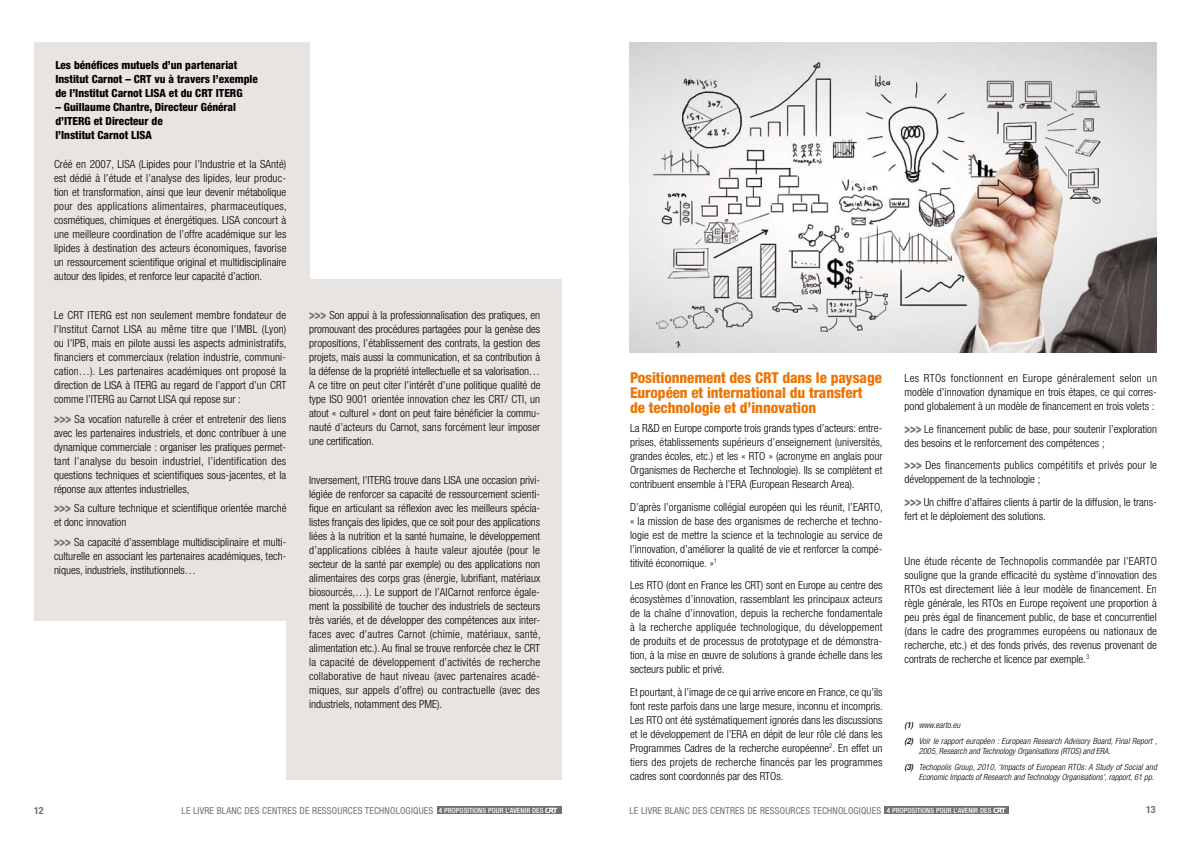
<style>
.page{position:relative;width:1191px;height:842px;background:#fff}
.page>*{position:absolute;margin:0;border:0;box-sizing:border-box;transform-origin:0 0}
.t1{font:800 condensed 15px/15px "Helvetica Neue LT Std";letter-spacing:-.005em;color:#ec7405}
.t2{font:300 condensed 11.2px/14px "Helvetica Neue LT Std";color:#000;text-align:justify}
.t3{font:800 condensed 11.2px/14px "Helvetica Neue LT Std";color:#000}
.t4{font:300 condensed 11.2px/14px "Helvetica Neue LT Std";letter-spacing:.02em;color:#000}
.t5{font:700 condensed 10px "Helvetica Neue LT Std";color:#707172}
.t6{font:condensed 9.6px "Helvetica Neue LT Std";letter-spacing:.02em;color:#707172}
.t7{font:italic 300 condensed 8.5px/15.7px "Helvetica Neue LT Std";color:#000}
.t8{font:500 condensed 7.2px "Helvetica Neue LT Std";letter-spacing:.01em;color:#fff}
.s1{font-weight:900;font-size:13px;color:#707172}
.s2{font-weight:500}
</style>
<div class="page">
<img style="left:629px;top:43px;width:528px;height:309px">
<div style="left:34px;top:43px;width:275px;height:578px;background:#e8e4e2"></div>
<div style="left:286px;top:279px;width:275px;height:501px;background:#e8e4e2"></div>
<div style="left:883px;top:807px;width:125px;height:7px;background:#707172"></div>
<div style="left:437px;top:807px;width:124px;height:7px;background:#707172"></div>
<svg style="left:545px;top:808px;width:12px;height:5px"></svg>
<svg style="left:993px;top:808px;width:12px;height:5px"></svg>
<p class="t3" style="left:55px;top:57px;width:183px">Les bénéfices mutuels d’un partenariat<br>Institut Carnot – CRT</p>
<p class="t3" style="left:55px;top:71px;width:204px;text-indent:99px">vu à travers l’exemple de l’Institut Carnot LISA et du CRT</p>
<p class="t3" style="left:216px;top:85px;width:10px">ITERG</p>
<p class="t3" style="left:55px;top:99px;width:182px">– Guillaume Chantre, Directeur Général d’ITERG</p>
<p class="t3" style="left:55px;top:113px;width:109px;text-indent:38px">et Directeur de l’Institut Carnot LISA</p>
<p class="t2" style="left:54px;top:156px;width:234px">Créé en 2007, LISA (Lipides pour l’Industrie et la SAnté) est dédié à l’étude et l’analyse des lipides, leur produc&shy;tion et transformation, ainsi que leur devenir métabolique pour des applications alimentaires, pharmaceutiques, cosmétiques, chimiques et énergétiques. LISA concourt à une meilleure coordination de l’offre académique sur les lipides à destination des acteurs économiques, favorise un ressourcement scientifique original et multidisciplinaire autour des lipides, et renforce leur capacité d’action.</p>
<p class="t2" style="left:54px;top:308px;width:234px">Le CRT ITERG est non seulement membre fondateur de l’Institut Carnot LISA au même titre que l’IMBL (Lyon) ou l’IPB, mais en pilote aussi les aspects administratifs, financiers et commerciaux (relation industrie, communi&shy;cation…). Les partenaires académiques ont proposé la direction de LISA à lTERG au regard de l’apport d’un CRT comme l’ITERG au Carnot LISA qui repose sur :</p>
<p class="t2" style="left:54px;top:411px;width:234px"><span class="s1">&gt;&gt;&gt;</span> Sa vocation naturelle à créer et entretenir des liens avec les partenaires industriels, et donc contribuer à une dynamique commerciale : organiser les pratiques permet&shy;tant l’analyse du besoin industriel, l’identification des questions techniques et scientifiques sous-jacentes, et la réponse aux attentes industrielles,</p>
<p class="t2" style="left:54px;top:501px;width:234px"><span class="s1">&gt;&gt;&gt;</span> Sa culture technique et scientifique orientée marché et donc innovation</p>
<p class="t2" style="left:54px;top:535px;width:234px"><span class="s1">&gt;&gt;&gt;</span> Sa capacité d’assemblage multidisciplinaire et multi&shy;culturelle en associant les partenaires académiques, tech&shy;niques, industriels, institutionnels…</p>
<p class="t2" style="left:309px;top:308px;width:233px"><span class="s1">&gt;&gt;&gt;</span> Son appui à la professionnalisation des pratiques, en promouvant des procédures partagées pour la genèse des propositions, l’établissement des contrats, la gestion des projets, mais aussi la communication, et sa contribution à la défense de la propriété intellectuelle et sa valorisation… A ce titre on peut citer l’intérêt d’une politique qualité de type ISO 9001 orientée innovation chez les CRT/ CTI, un atout « culturel » dont on peut faire bénéficier la commu&shy;nauté d’acteurs du Carnot, sans forcément leur imposer une certification.</p>
<p class="t2" style="left:309px;top:473px;width:233px">Inversement, l’ITERG trouve dans LISA une occasion privi&shy;légiée de renforcer sa capacité de ressourcement scienti&shy;fique en articulant sa réflexion avec les meilleurs spécia&shy;listes français des lipides, que ce soit pour des applications liées à la nutrition et la santé humaine, le développement d’applications ciblées à haute valeur ajoutée (pour le secteur de la santé par exemple) ou des applications non alimentaires des corps gras (énergie, lubrifiant, matériaux biosourcés,…). Le support de l’AICarnot renforce égale&shy;ment la possibilité de toucher des industriels de secteurs très variés, et de développer des compétences aux inter&shy;faces avec d’autres Carnot (chimie, matériaux, santé, alimentation etc.). Au final se trouve renforcée chez le CRT la capacité de développement d’activités de recherche collaborative de haut niveau (avec partenaires acadé&shy;miques, sur appels d’offre) ou contractuelle (avec des industriels, notamment des PME).</p>
<h1 class="t1" style="left:630px;top:369px;width:134px">Positionnement des CRT</h1>
<h1 class="t1" style="left:630px;top:369px;width:253px;text-indent:152px">dans le paysage<br>Européen et international du transfert<br>de technologie et d’innovation</h1>
<p class="t2" style="left:630px;top:421px;width:254px">La R&amp;D en Europe comporte trois grands types d’acteurs: entre&shy;prises, établissements supérieurs d’enseignement (universités, grandes écoles, etc.) et les « RTO » (acronyme en anglais pour Organismes de Recherche et Technologie). Ils se complètent et contribuent ensemble à l’ERA (European Research Area).</p>
<p class="t2" style="left:630px;top:500px;width:254px">D’après l’organisme collégial européen qui les réunit, l’EARTO, « la mission de base des organismes de recherche et techno&shy;logie est de mettre la science et la technologie au service de l’innovation, d’améliorer la qualité de vie et renforcer la compé&shy;titivité économique. »<sup>1</sup></p>
<p class="t2" style="left:630px;top:578px;width:254px">Les RTO (dont en France les CRT) sont en Europe au centre des écosystèmes d’innovation, rassemblant les principaux acteurs de la chaîne d’innovation, depuis la recherche fondamentale à la recherche appliquée technologique, du développement de produits et de processus de prototypage et de démonstra&shy;tion, à la mise en œuvre de solutions à grande échelle dans les secteurs public et privé.</p>
<p class="t2" style="left:630px;top:685px;width:254px">Et pourtant, à l’image de ce qui arrive encore en France, ce qu’ils font reste parfois dans une large mesure, inconnu et incompris.<br>Les RTO ont été systématiquement ignorés dans les discussions et le développement de l’ERA en dépit de leur rôle clé dans les Programmes Cadres de la recherche européenne<sup>2</sup>. En effet un tiers des projets de recherche financés par les programmes cadres sont coordonnés par des RTOs.</p>
<p class="t2" style="left:904px;top:371px;width:254px">Les RTOs fonctionnent en Europe généralement selon un modèle d’innovation dynamique en trois étapes, ce qui corres&shy;pond globalement à un modèle de financement en trois volets :</p>
<p class="t2" style="left:904px;top:421px;width:254px"><span class="s1">&gt;&gt;&gt;</span> Le financement public de base, pour soutenir l’exploration des besoins et le renforcement des compétences ;</p>
<p class="t4" style="left:904px;top:458px;width:254px"><span class="s1">&gt;&gt;&gt;</span> Des financements publics compétitifs et privés pour le développement de la technologie ;</p>
<p class="t2" style="left:904px;top:494px;width:254px"><span class="s1">&gt;&gt;&gt;</span> Un chiffre d’affaires clients à partir de la diffusion, le trans&shy;fert et le déploiement des solutions.</p>
<p class="t2" style="left:904px;top:553px;width:254px">Une étude récente de Technopolis commandée par l’EARTO souligne que la grande efficacité du système d’innovation des RTOs est directement liée à leur modèle de financement. En règle générale, les RTOs en Europe reçoivent une proportion à peu près égal de financement public, de base et concurrentiel (dans le cadre des programmes européens ou nationaux de recherche, etc.) et des fonds privés, des revenus provenant de contrats de recherche et licence par exemple.<sup>3</sup></p>
<p class="t7" style="left:904px;top:718px;width:254px"><span class="s2">(1)</span> www.earto.eu<br><span class="s2">(2)</span> Voir le rapport européen : European Research Advisory Board, Final Report ,</p>
<p class="t7" style="left:904px;top:743px;width:254px;text-indent:14px">2005, Research and Technology Organisations (RTOS) and ERA.<br><span class="s2">(3)</span> Techopolis Group, 2010, ‘Impacts of European RTOs: A Study of Social and</p>
<p class="t7" style="left:918px;top:769px;width:236px">Economic Impacts of Research and Technology Organisations’, rapport, 61 pp.</p>
<p class="t5" style="left:34px;top:804px;width:11px">12</p>
<p class="t6" style="left:182px;top:805px;width:47px">LE LIVRE BLANC</p>
<p class="t6" style="left:244px;top:805px;width:6px">DES</p>
<p class="t6" style="left:262px;top:805px;width:11px">CENTRES</p>
<p class="t6" style="left:299px;top:805px;width:44px">DE RESSOURCES</p>
<p class="t6" style="left:365px;top:805px;width:11px">TECHN</p>
<p class="t6" style="left:390px;top:805px;width:35px">OLOGIQUES</p>
<p class="t8" style="left:439px;top:806px;width:25px">4 PROPOSITIONS</p>
<p class="t8" style="left:488px;top:806px;width:9px">POUR</p>
<p class="t8" style="left:505px;top:806px;width:16px">L’AVENIR</p>
<p class="t8" style="left:532px;top:806px;width:5px">DES</p>
<p class="t6" style="left:629px;top:805px;width:47px">LE LIVRE BLANC</p>
<p class="t6" style="left:692px;top:805px;width:6px">DES</p>
<p class="t6" style="left:710px;top:805px;width:11px">CENTRES</p>
<p class="t6" style="left:747px;top:805px;width:44px">DE RESSOURCES</p>
<p class="t6" style="left:812px;top:805px;width:11px">TECHN</p>
<p class="t6" style="left:838px;top:805px;width:35px">OLOGIQUES</p>
<p class="t8" style="left:887px;top:806px;width:25px">4 PROPOSITIONS</p>
<p class="t8" style="left:936px;top:806px;width:9px">POUR</p>
<p class="t8" style="left:953px;top:806px;width:16px">L’AVENIR</p>
<p class="t8" style="left:980px;top:806px;width:5px">DES</p>
<p class="t5" style="left:1146px;top:803px;width:11px">13</p>
</div>
